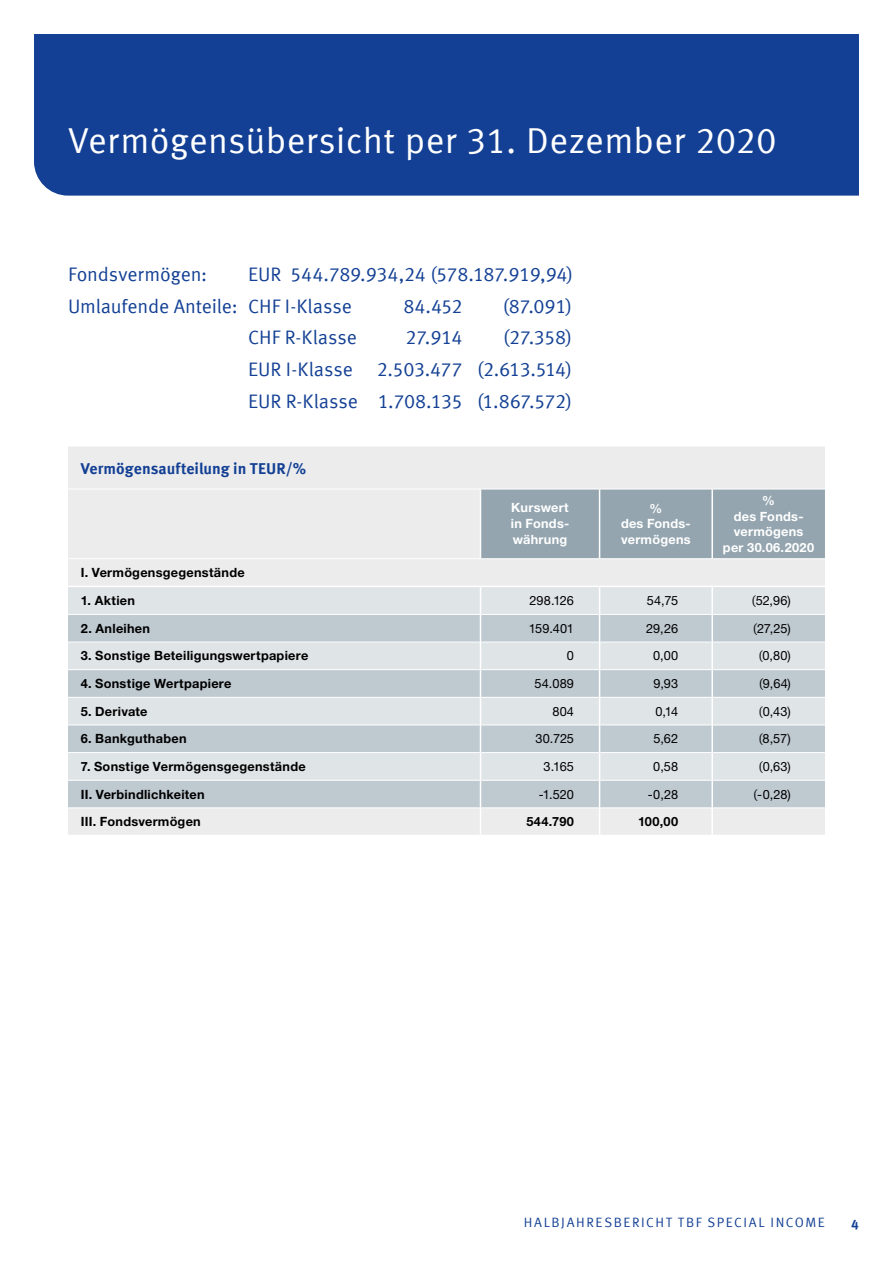
<style>
.page{position:relative;width:893px;height:1263px;background:#fff}
.page>*{position:absolute;margin:0;border:0;box-sizing:border-box;transform-origin:0 0}
.t1{font:36px "Meta Offc Pro Norm";letter-spacing:.01em;color:#fff}
.t2{font:19.5px/32px "Meta Offc Pro Norm";letter-spacing:-.01em;color:#134094}
.t3{font:700 15.75px "Meta Offc Pro";color:#134094}
.t4{font:13.5px "Meta Offc Pro Norm";letter-spacing:.115em;color:#134094}
.t5{font:700 13.5px "Meta Offc Pro";color:#134094}
.t6{font:700 12.75px "Helvetica Neue LTW1 G";letter-spacing:.02em;color:#000}
.t7{font:12.75px "Helvetica Neue LTW1 G";letter-spacing:.005em;color:#000}
.t8{font:700 12.75px/15.9px "Helvetica Neue LTW1 G";letter-spacing:.02em;color:#fff;text-align:center}
.s1{font-family:"Meta Offc Pro Norm"}
</style>
<div class="page">
<div style="left:34px;top:34px;width:825px;height:162px;background:#134094"></div>
<div style="left:68px;top:447px;width:757px;height:139px;background:#ececed"></div>
<div style="left:481px;top:490px;width:344px;height:68px;background:#94a5b0"></div>
<hr style="left:68px;top:489px;width:412px;height:1px;background:#fff">
<hr style="left:480px;top:489px;width:120px;height:1px;background:#fff">
<hr style="left:600px;top:489px;width:112px;height:1px;background:#fff">
<hr style="left:712px;top:489px;width:113px;height:1px;background:#fff">
<hr style="left:68px;top:558px;width:412px;height:1px;background:#fff">
<hr style="left:480px;top:558px;width:120px;height:1px;background:#fff">
<hr style="left:600px;top:558px;width:112px;height:1px;background:#fff">
<hr style="left:712px;top:558px;width:113px;height:1px;background:#fff">
<hr style="left:480px;top:489px;width:1px;height:69px;background:#fff">
<hr style="left:599px;top:489px;width:1px;height:69px;background:#fff">
<svg style="left:68px;top:587px;width:757px;height:248px;background:#d3dade"></svg>
<hr style="left:711px;top:489px;width:2px;height:69px;background:#fff">
<hr style="left:711px;top:587px;width:2px;height:27px;background:#fff">
<hr style="left:711px;top:614px;width:2px;height:28px;background:#fff">
<hr style="left:711px;top:642px;width:2px;height:28px;background:#fff">
<hr style="left:711px;top:670px;width:2px;height:27px;background:#fff">
<hr style="left:711px;top:697px;width:2px;height:28px;background:#fff">
<hr style="left:711px;top:725px;width:2px;height:28px;background:#fff">
<hr style="left:711px;top:753px;width:2px;height:27px;background:#fff">
<hr style="left:711px;top:780px;width:2px;height:28px;background:#fff">
<hr style="left:711px;top:808px;width:2px;height:27px;background:#fff">
<h1 class="t1" style="left:68px;top:113px;width:710px">Vermögensübersicht per 31. Dezember 2020</h1>
<h2 class="t2" style="left:68px;top:257px;width:507px;text-indent:180px">EUR 544.789.934,24 (578.187.919,94)<br>Umlaufende Anteile: CHF I-Klasse</h2>
<h2 class="t2" style="left:68px;top:257px;width:141px">Fondsvermögen:</h2>
<h2 class="t2" style="left:403px;top:289px;width:61px">84.452</h2>
<h2 class="t2" style="left:503px;top:289px;width:71px">(87.091)</h2>
<h2 class="t2" style="left:248px;top:320px;width:326px;text-align:justify;text-indent:255px">(27.358)<br>EUR I-Klasse 2.503.477 (2.613.514)<br>EUR R-Klasse 1.708.135 (1.867.572)</h2>
<h2 class="t2" style="left:248px;top:320px;width:110px">CHF R-Klasse</h2>
<h2 class="t2" style="left:406px;top:320px;width:59px">27.914</h2>
<p class="t3" style="left:81px;top:456px;width:227px">Vermögensaufteilung in TEUR/%</p>
<p class="t8" style="left:511px;top:500px;width:60px;text-align:justify">Kurswert in Fonds&shy;währung</p>
<p class="t8" style="left:621px;top:500px;width:71px">%<br>des Fonds&shy;vermögens</p>
<p class="t8" style="left:723px;top:492px;width:93px">%<br>des Fonds&shy;vermögens per 30.06.2020</p>
<p class="t6" style="left:81px;top:565px;width:165px">I. Vermögensgegenstände</p>
<p class="t6" style="left:81px;top:593px;width:56px">1. Aktien</p>
<p class="t7" style="left:529px;top:593px;width:46px">298.126</p>
<p class="t7" style="left:647px;top:593px;width:33px">54,75</p>
<p class="t7" style="left:751px;top:593px;width:41px"><span class="s1">(</span>52,96)</p>
<p class="t6" style="left:81px;top:620px;width:71px">2. Anleihen</p>
<p class="t7" style="left:529px;top:620px;width:47px">159.401</p>
<p class="t7" style="left:646px;top:620px;width:34px">29,26</p>
<p class="t7" style="left:753px;top:620px;width:40px"><span class="s1">(</span>27,25)</p>
<p class="t6" style="left:81px;top:648px;width:229px">3. Sonstige Beteiligungswertpapiere</p>
<p class="t7" style="left:567px;top:648px;width:9px">0</p>
<p class="t7" style="left:653px;top:648px;width:27px">0,00</p>
<p class="t7" style="left:758px;top:648px;width:34px"><span class="s1">(</span>0,80)</p>
<p class="t6" style="left:81px;top:676px;width:152px">4. Sonstige Wertpapiere</p>
<p class="t7" style="left:535px;top:676px;width:41px">54.089</p>
<p class="t7" style="left:653px;top:676px;width:26px">9,93</p>
<p class="t7" style="left:759px;top:676px;width:34px"><span class="s1">(</span>9,64)</p>
<p class="t6" style="left:81px;top:703px;width:68px">5. Derivate</p>
<p class="t7" style="left:552px;top:703px;width:23px">804</p>
<p class="t7" style="left:655px;top:703px;width:24px">0,14</p>
<p class="t7" style="left:759px;top:703px;width:34px"><span class="s1">(</span>0,43)</p>
<p class="t6" style="left:81px;top:731px;width:107px">6. Bankguthaben</p>
<p class="t7" style="left:536px;top:731px;width:40px">30.725</p>
<p class="t7" style="left:653px;top:731px;width:26px">5,62</p>
<p class="t7" style="left:758px;top:731px;width:34px"><span class="s1">(</span>8,57)</p>
<p class="t6" style="left:81px;top:759px;width:226px">7. Sonstige Vermögensgegenstände</p>
<p class="t7" style="left:544px;top:759px;width:32px">3.165</p>
<p class="t7" style="left:653px;top:759px;width:26px">0,58</p>
<p class="t7" style="left:759px;top:759px;width:34px"><span class="s1">(</span>0,63)</p>
<p class="t6" style="left:81px;top:786px;width:125px">II. Verbindlichkeiten</p>
<p class="t7" style="left:539px;top:786px;width:37px">-1.520</p>
<p class="t7" style="left:648px;top:786px;width:32px">-0,28</p>
<p class="t7" style="left:753px;top:786px;width:39px"><span class="s1">(</span>-0,28)</p>
<p class="t6" style="left:81px;top:814px;width:122px">III. Fondsvermögen</p>
<p class="t6" style="left:526px;top:814px;width:49px">544.790</p>
<p class="t6" style="left:638px;top:814px;width:42px">100,00</p>
<p class="t4" style="left:524px;top:1211px;width:303px">HALBJAHRESBERICHT TBF SPECIAL INCOME</p>
<p class="t5" style="left:851px;top:1214px;width:9px">4</p>
</div>
